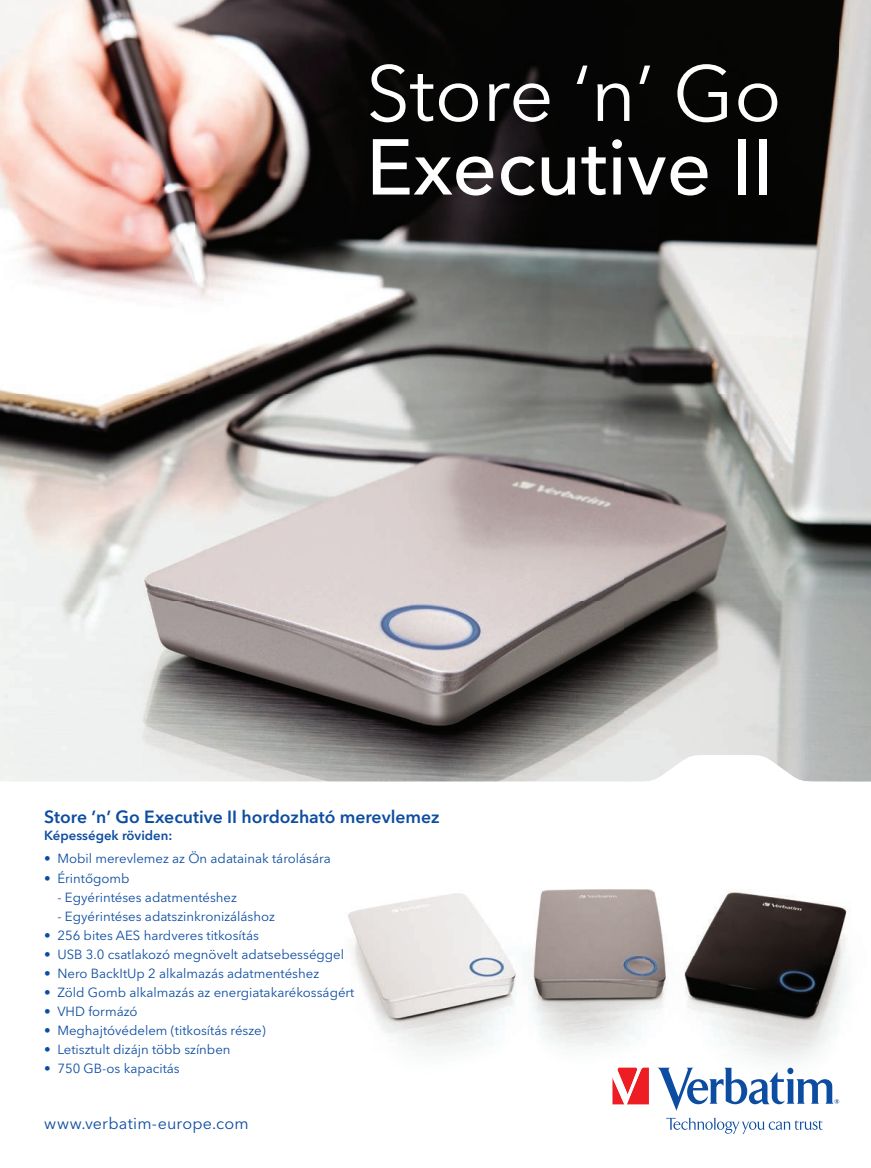
<style>
.page{position:relative;width:871px;height:1168px;background:#fff}
.page>*{position:absolute;margin:0;border:0;box-sizing:border-box;transform-origin:0 0}
.t1{font:500 78.15px/73.5px "Avenir Next LT Pro";color:#fff}
.t2{font:600 17.55px "Avenir Next LT Pro";color:#0d4da1}
.t3{font:16.05px "Avenir Next LT Pro";letter-spacing:.01em;color:#0d4da1}
.t4{font:13.2px "Avenir Next LT Pro";color:#0d4da1}
.t5{font:600 13.2px "Avenir Next LT Pro";color:#0d4da1}
.s1{font-weight:400}
</style>
<div class="page">
<img style="left:0;top:0;width:839px;height:601px">
<img style="left:839px;top:0;width:32px;height:755px">
<img style="left:0;top:601px;width:195px;height:154px">
<img style="left:195px;top:601px;width:645px;height:154px">
<svg style="left:0;top:755px;width:871px;height:379px"></svg>
<img style="left:328px;top:866px;width:538px;height:225px">
<svg style="left:612px;top:1067px;width:37px;height:37px"></svg>
<svg style="left:657px;top:1067px;width:182px;height:43px"></svg>
<svg style="left:666px;top:1117px;width:157px;height:16px"></svg>
<p class="t1" style="left:366px;top:57px;width:417px"><span class="s1">Store ‘n’ Go<br></span>Executive II</p>
<p class="t2" style="left:44px;top:809px;width:397px">Store ’n’ Go Executive II hordozható merevlemez</p>
<p class="t5" style="left:44px;top:830px;width:130px">Képességek röviden:</p>
<p class="t4" style="left:44px;top:853px;width:288px">• Mobil merevlemez az Ön adatainak tárolására</p>
<p class="t4" style="left:44px;top:872px;width:87px">• Érintőgomb</p>
<p class="t4" style="left:57px;top:891px;width:181px">- Egyérintéses adatmentéshez</p>
<p class="t4" style="left:57px;top:910px;width:219px">- Egyérintéses adatszinkronizáláshoz</p>
<p class="t4" style="left:44px;top:929px;width:216px">• 256 bites AES hardveres titkosítás</p>
<p class="t4" style="left:44px;top:948px;width:301px">• USB 3.0 csatlakozó megnövelt adatsebességgel</p>
<p class="t4" style="left:44px;top:967px;width:276px">• Nero BackItUp 2 alkalmazás adatmentéshez</p>
<p class="t4" style="left:44px;top:986px;width:312px">• Zöld Gomb alkalmazás az energiatakarékosságért</p>
<p class="t4" style="left:44px;top:1005px;width:95px">• VHD formázó</p>
<p class="t4" style="left:44px;top:1024px;width:223px">• Meghajtóvédelem (titkosítás része)</p>
<p class="t4" style="left:44px;top:1043px;width:188px">• Letisztult dizájn több színben</p>
<p class="t4" style="left:44px;top:1062px;width:137px">• 750 GB-os kapacitás</p>
<p class="t3" style="left:44px;top:1116px;width:206px">www.verbatim-europe.com</p>
</div>
